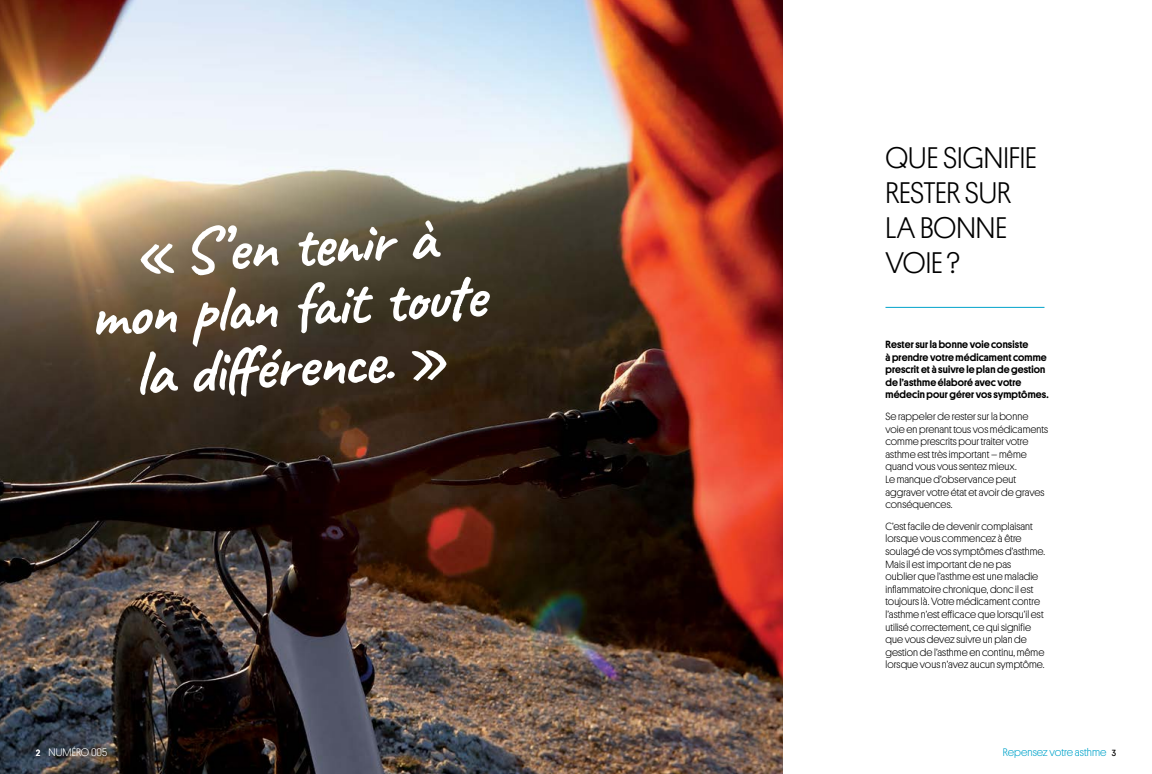
<style>
.page{position:relative;width:1152px;height:774px;background:#fff}
.page>*{position:absolute;margin:0;border:0;box-sizing:border-box;transform-origin:0 0}
.t1{font:700 64px/60px "Caveat";color:#fff;text-align:center}
.t2{font:300 30px/35px "Platform";color:#000}
.t3{font:300 11px "Platform";letter-spacing:.005em;color:#00a3ca}
.t4{font:300 11px "Platform";letter-spacing:.01em;color:#fff}
.t5{font:300 10.5px/12.6px "Platform";letter-spacing:.005em;color:#000}
.t6{font:500 10.5px/12.6px "Platform";letter-spacing:.01em;color:#000}
.s1{font-weight:400;font-size:9px}
.s2{font-weight:400;font-size:9px;color:#000}
</style>
<div class="page">
<img style="left:0;top:0;width:783px;height:774px">
<hr style="left:886px;top:307px;width:158px;height:1px;background:#00a3ca">
<p class="t1" style="left:85px;top:226px;width:440px;rotate:-3deg">«S’ en tenir à<br>m on plan fait toute la différ ence.»</p>
<p class="t4" style="left:36px;top:744px;width:73px"><span class="s1">2</span> NUMÉRO 005</p>
<h2 class="t2" style="left:886px;top:138px;width:153px">QUE SIGNIFIE<br>RESTER SUR<br>LA BONNE<br>VOIE ?</h2>
<p class="t6" style="left:886px;top:337px;width:165px">Rester sur la bonne voie consiste<br>à prendre votre médicament comme prescrit et à suivre le plan de gestion de l’asthme élaboré avec votre médecin pour gérer vos symptômes.</p>
<p class="t5" style="left:886px;top:409px;width:164px">Se rappeler de rester sur la bonne voie en prenant tous vos médicaments comme prescrits pour traiter votre asthme est très important – même quand vous vous sentez mieux.<br>Le manque d’observance peut aggraver votre état et avoir de graves conséquences.</p>
<p class="t5" style="left:886px;top:519px;width:161px">C’est facile de devenir complaisant lorsque vous commencez à être soulagé de vos symptômes d’asthme.</p>
<p class="t5" style="left:886px;top:557px;width:161px">Mais il est important de ne pas<br>oublier que l’asthme est une maladie inflammatoire chronique, donc il est toujours là. Votre médicament contre l’asthme n’est efficace que lorsqu’il est utilisé correctement, ce qui signifie que vous devez suivre un plan de gestion de l’asthme en continu, même lorsque vous n’avez aucun symptôme.</p>
<p class="t3" style="left:1003px;top:744px;width:115px">Repensez votre asthme <span class="s2">3</span></p>
</div>
